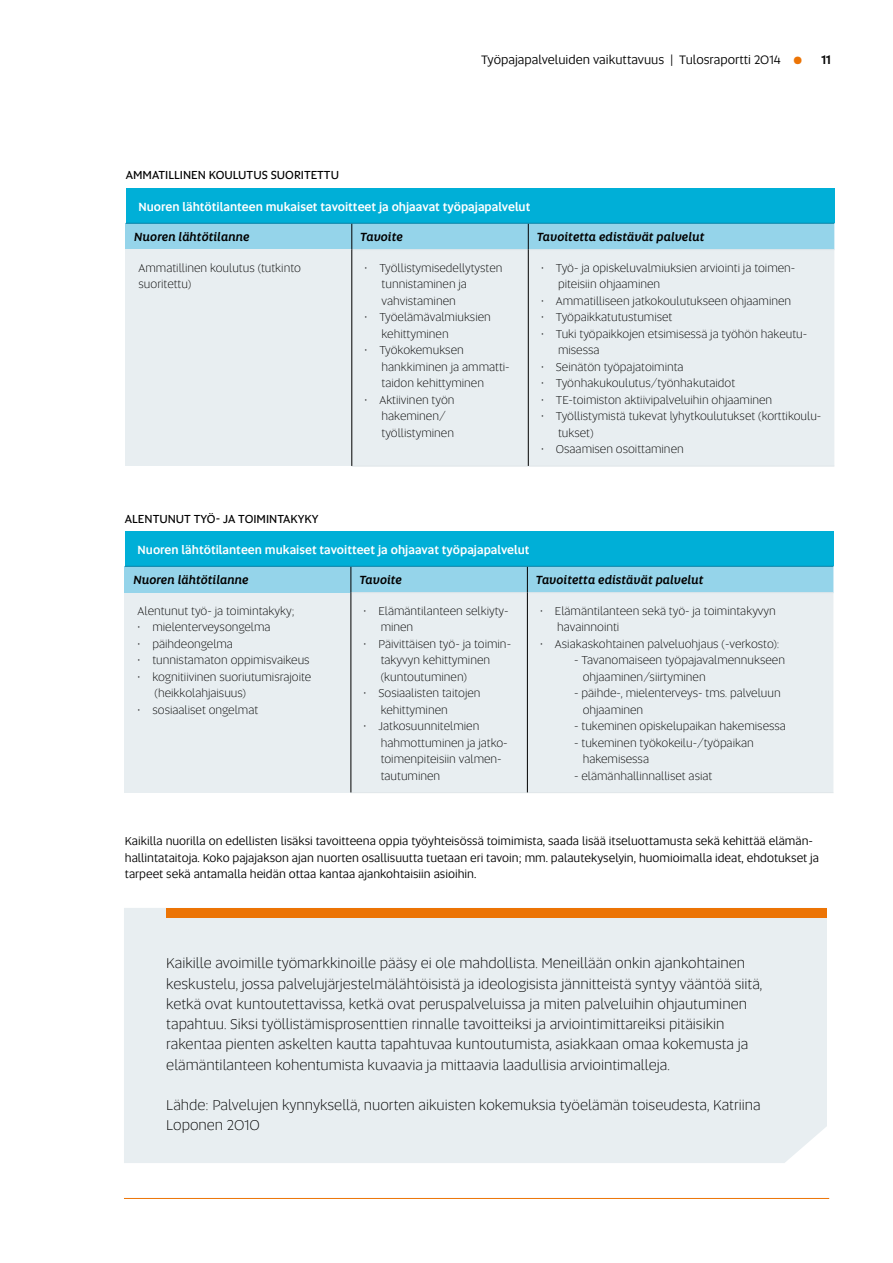
<style>
.page{position:relative;width:893px;height:1263px;background:#fff}
.page>*{position:absolute;margin:0;border:0;box-sizing:border-box;transform-origin:0 0}
.t1{font:300 15px/20.2px "Altis";color:#000}
.t2{font:12.75px "Altis";color:#000}
.t3{font:500 12.75px "Altis";color:#000}
.t4{font:300 12px/16.5px "Altis";color:#000}
.t5{font:12px/16.5px "Altis";color:#000}
.t6{font:500 12px "Altis";color:#fff}
.t7{font:italic 500 12px "Altis";color:#000}
.t8{font:12px "Altis";color:#000}
.s1{color:#ec7405}
</style>
<div class="page">
<hr style="left:124px;top:1198px;width:705px;height:1px;background:#ec7405">
<div style="left:126px;top:188px;width:708px;height:35px;background:#00afd7"></div>
<div style="left:126px;top:223px;width:226px;height:27px;background:#95d4ea"></div>
<div style="left:126px;top:250px;width:226px;height:216px;background:#e8eef1"></div>
<div style="left:353px;top:250px;width:481px;height:216px;background:#e8eef1"></div>
<hr style="left:352px;top:466px;width:176px;height:1px;background:#dfe5e9">
<hr style="left:528px;top:466px;width:306px;height:1px;background:#dfe5e9">
<div style="left:352px;top:224px;width:482px;height:26px;background:#95d4ea"></div>
<hr style="left:352px;top:250px;width:1px;height:216px;background:#000">
<hr style="left:528px;top:250px;width:1px;height:216px;background:#000">
<hr style="left:126px;top:223px;width:226px;height:1px;background:#0080a6">
<hr style="left:352px;top:223px;width:176px;height:1px;background:#0080a6">
<hr style="left:528px;top:223px;width:306px;height:1px;background:#0080a6">
<div style="left:125px;top:531px;width:708px;height:35px;background:#00afd7"></div>
<div style="left:125px;top:566px;width:226px;height:27px;background:#95d4ea"></div>
<div style="left:125px;top:593px;width:226px;height:200px;background:#e8eef1"></div>
<div style="left:352px;top:593px;width:481px;height:199px;background:#e8eef1"></div>
<hr style="left:351px;top:792px;width:176px;height:1px;background:#dfe5e9">
<hr style="left:527px;top:792px;width:306px;height:1px;background:#dfe5e9">
<div style="left:351px;top:567px;width:482px;height:26px;background:#95d4ea"></div>
<hr style="left:351px;top:593px;width:1px;height:199px;background:#000">
<hr style="left:527px;top:593px;width:1px;height:199px;background:#000">
<hr style="left:125px;top:566px;width:226px;height:1px;background:#0080a6">
<hr style="left:351px;top:566px;width:176px;height:1px;background:#0080a6">
<hr style="left:527px;top:566px;width:306px;height:1px;background:#0080a6">
<div style="left:124px;top:908px;width:703px;height:255px;background:#e8eef1"></div>
<div style="left:166px;top:908px;width:661px;height:9px;background:#ec7405"></div>
<p class="t2" style="left:481px;top:51px;width:323px">Työpajapalveluiden vaikuttavuus | Tulosraportti 2014 <span class="s1">○</span></p>
<p class="t3" style="left:821px;top:50px;width:11px">11</p>
<p class="t8" style="left:126px;top:167px;width:215px">AMMATILLINEN KOULUTUS SUORITETTU</p>
<p class="t6" style="left:139px;top:197px;width:393px">Nuoren lähtötilanteen mukaiset tavoitteet ja ohjaavat työpajapalvelut</p>
<p class="t7" style="left:134px;top:228px;width:117px">Nuoren lähtötilanne</p>
<p class="t7" style="left:360px;top:228px;width:44px">Tavoite</p>
<p class="t7" style="left:537px;top:228px;width:169px">Tavoitetta edistävät palvelut</p>
<p class="t4" style="left:139px;top:259px;width:164px">Ammatillinen koulutus (tutkinto suoritettu)</p>
<p class="t4" style="left:382px;top:259px;width:122px;text-indent:-17px">• Työllistymisedellytysten tunnistaminen ja vahvistaminen</p>
<p class="t4" style="left:382px;top:309px;width:111px;text-indent:-17px">• Työelämävalmiuksien kehittyminen</p>
<p class="t4" style="left:382px;top:342px;width:130px;text-indent:-17px">• Työkokemuksen hankkiminen ja ammatti&shy;taidon kehittyminen</p>
<p class="t4" style="left:382px;top:391px;width:74px;text-indent:-17px">• Aktiivinen työn hakeminen/ työllistyminen</p>
<p class="t4" style="left:558px;top:259px;width:239px;text-indent:-17px">• Työ- ja opiskeluvalmiuksien arviointi ja toimen&shy;piteisiin ohjaaminen</p>
<p class="t4" style="left:541px;top:292px;width:252px">• Ammatilliseen jatkokoulutukseen ohjaaminen</p>
<p class="t4" style="left:541px;top:309px;width:133px">• Työpaikkatutustumiset</p>
<p class="t4" style="left:558px;top:325px;width:251px;text-indent:-17px">• Tuki työpaikkojen etsimisessä ja työhön hakeutu&shy;misessa</p>
<p class="t4" style="left:541px;top:358px;width:144px">• Seinätön työpajatoiminta</p>
<p class="t4" style="left:541px;top:375px;width:196px">• Työnhakukoulutus/työnhakutaidot</p>
<p class="t4" style="left:541px;top:391px;width:233px">• TE-toimiston aktiivipalveluihin ohjaaminen</p>
<p class="t4" style="left:558px;top:408px;width:265px;text-indent:-17px">• Työllistymistä tukevat lyhytkoulutukset (korttikoulu&shy;tukset)</p>
<p class="t4" style="left:541px;top:441px;width:144px">• Osaamisen osoittaminen</p>
<p class="t8" style="left:125px;top:510px;width:195px">ALENTUNUT TYÖ- JA TOIMINTAKYKY</p>
<p class="t6" style="left:138px;top:540px;width:393px">Nuoren lähtötilanteen mukaiset tavoitteet ja ohjaavat työpajapalvelut</p>
<p class="t7" style="left:133px;top:571px;width:117px">Nuoren lähtötilanne</p>
<p class="t7" style="left:359px;top:571px;width:44px">Tavoite</p>
<p class="t7" style="left:536px;top:571px;width:169px">Tavoitetta edistävät palvelut</p>
<p class="t4" style="left:138px;top:602px;width:158px">Alentunut työ- ja toimintakyky;</p>
<p class="t4" style="left:138px;top:619px;width:135px">• mielenterveysongelma</p>
<p class="t4" style="left:138px;top:635px;width:97px">• päihdeongelma</p>
<p class="t4" style="left:138px;top:652px;width:174px">• tunnistamaton oppimisvaikeus</p>
<p class="t4" style="left:155px;top:668px;width:158px;text-indent:-17px">• kognitiivinen suoriutumisrajoite (heikkolahjaisuus)</p>
<p class="t4" style="left:138px;top:701px;width:122px">• sosiaaliset ongelmat</p>
<p class="t4" style="left:381px;top:602px;width:130px;text-indent:-17px">• Elämäntilanteen selkiyty&shy;minen</p>
<p class="t4" style="left:381px;top:635px;width:132px;text-indent:-17px">• Päivittäisen työ- ja toimin&shy;takyvyn kehittyminen (kuntoutuminen)</p>
<p class="t4" style="left:381px;top:685px;width:101px;text-indent:-17px">• Sosiaalisten taitojen kehittyminen</p>
<p class="t4" style="left:381px;top:718px;width:129px;text-indent:-17px">• Jatkosuunnitelmien hahmottuminen ja jatko&shy;toimenpiteisiin valmen&shy;tautuminen</p>
<p class="t4" style="left:557px;top:602px;width:220px;text-indent:-17px">• Elämäntilanteen sekä työ- ja toimintakyvyn havainnointi</p>
<p class="t4" style="left:540px;top:635px;width:241px">• Asiakaskohtainen palveluohjaus (-verkosto):</p>
<p class="t4" style="left:583px;top:652px;width:204px;text-indent:-9px">- Tavanomaiseen työpajavalmennukseen ohjaaminen/siirtyminen</p>
<p class="t4" style="left:583px;top:685px;width:200px;text-indent:-9px">- päihde-, mielenterveys- tms. palveluun ohjaaminen</p>
<p class="t4" style="left:574px;top:718px;width:213px">- tukeminen opiskelupaikan hakemisessa</p>
<p class="t4" style="left:583px;top:734px;width:173px;text-indent:-9px">- tukeminen työkokeilu-/työpaikan hakemisessa</p>
<p class="t4" style="left:574px;top:767px;width:140px">- elämänhallinnalliset asiat</p>
<p class="t5" style="left:125px;top:832px;width:696px">Kaikilla nuorilla on edellisten lisäksi tavoitteena oppia työyhteisössä toimimista, saada lisää itseluottamusta sekä kehittää elämän&shy;hallintataitoja. Koko pajajakson ajan nuorten osallisuutta tuetaan eri tavoin; mm. palautekyselyin, huomioimalla ideat, ehdotukset ja tarpeet sekä antamalla heidän ottaa kantaa ajankohtaisiin asioihin.</p>
<p class="t1" style="left:166px;top:953px;width:597px">Kaikille avoimille työmarkkinoille pääsy ei ole mahdollista. Meneillään onkin ajankohtainen keskustelu, jossa palvelujärjestelmälähtöisistä ja ideologisista jännitteistä syntyy vääntöä siitä, ketkä ovat kuntoutettavissa, ketkä ovat peruspalveluissa ja miten palveluihin ohjautuminen tapahtuu. Siksi työllistämisprosenttien rinnalle tavoitteiksi ja arviointimittareiksi pitäisikin rakentaa pienten askelten kautta tapahtuvaa kuntoutumista, asiakkaan omaa kokemusta ja elämäntilanteen kohentumista kuvaavia ja mittaavia laadullisia arviointimalleja.</p>
<p class="t1" style="left:166px;top:1094px;width:596px">Lähde: Palvelujen kynnyksellä, nuorten aikuisten kokemuksia työelämän toiseudesta, Katriina<br>Loponen 2010</p>
</div>
